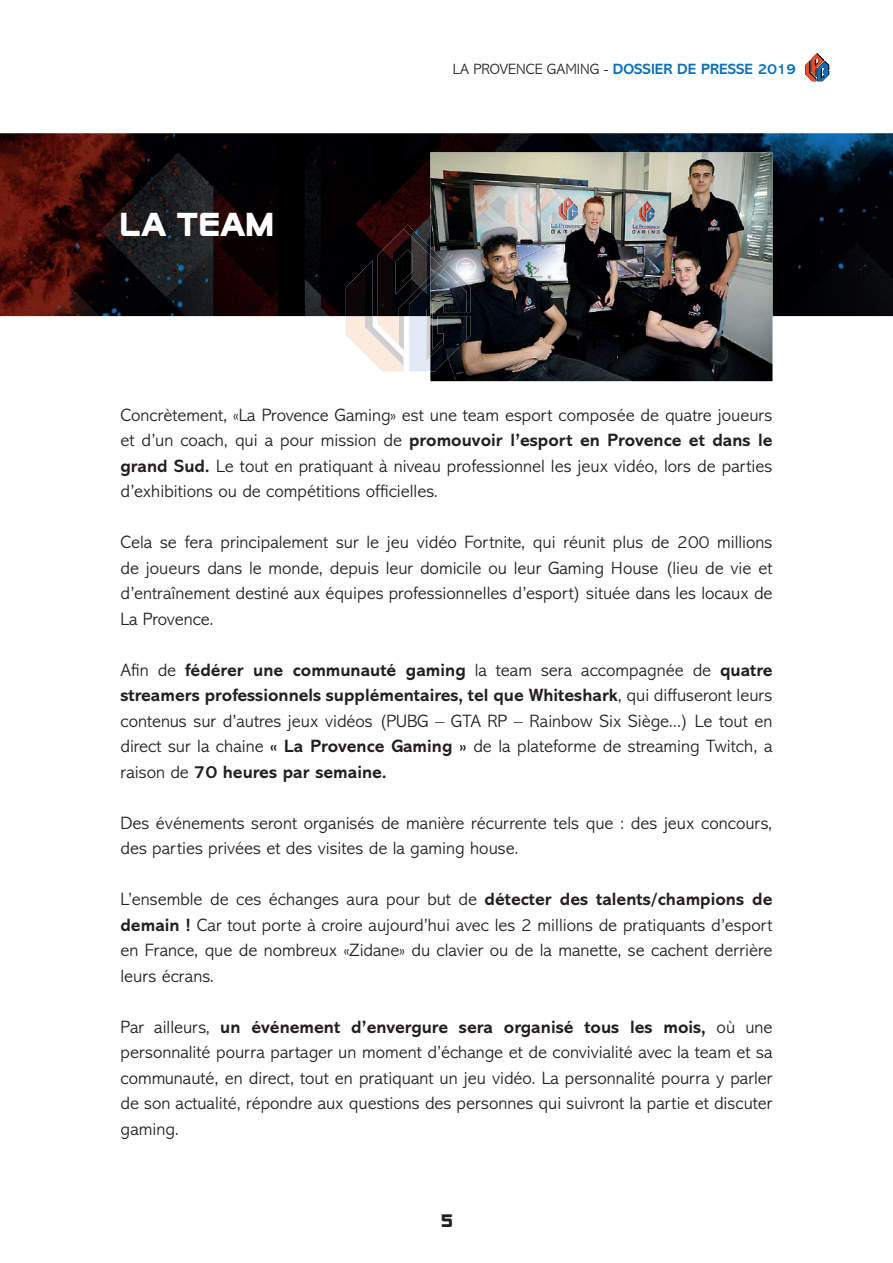
<style>
.page{position:relative;width:893px;height:1263px;background:#fff}
.page>*{position:absolute;margin:0;border:0;box-sizing:border-box;transform-origin:0 0}
.t1{font:700 33px "SF Alien Encounters Solid";letter-spacing:.03em;color:#fff}
.t2{font:300 18px/25.5px "Abadi MT Std";color:#231f20;text-align:justify}
.t3{font:700 18px "SF Alien Encounters Solid";color:#231f20}
.t4{font:700 15px "Abadi MT Std";color:#0d6fb8}
.s1{font-weight:300;color:#231f20}
.s2{font-weight:700}
</style>
<div class="page">
<img style="left:0;top:133px;width:893px;height:183px">
<svg style="left:805px;top:53px;width:24px;height:28px"></svg>
<img style="left:430px;top:152px;width:342px;height:229px">
<img style="left:378px;top:225px;width:52px;height:4px">
<img style="left:430px;top:247px;width:15px;height:18px">
<img style="left:346px;top:260px;width:27px;height:46px">
<img style="left:441px;top:265px;width:30px;height:39px">
<img style="left:467px;top:304px;width:4px;height:53px">
<img style="left:378px;top:229px;width:52px;height:77px">
<img style="left:430px;top:255px;width:11px;height:14px">
<img style="left:346px;top:268px;width:19px;height:38px">
<svg style="left:346px;top:306px;width:84px;height:65px"></svg>
<img style="left:430px;top:269px;width:37px;height:102px">
<h1 class="t1" style="left:120px;top:213px;width:154px">LA TEAM</h1>
<p class="t4" style="left:453px;top:61px;width:344px"><span class="s1">LA PROVENCE GAMING -</span> DOSSIER DE PRESSE 2019</p>
<p class="t2" style="left:120px;top:402px;width:654px">Concrètement, «La Provence Gaming» est une team esport composée de quatre joueurs et d’un coach, qui a pour mission de <span class="s2">promouvoir l’esport en Provence et dans le grand Sud.</span> Le tout en pratiquant à niveau professionnel les jeux vidéo, lors de parties d’exhibitions ou de compétitions officielles.</p>
<p class="t2" style="left:120px;top:530px;width:654px">Cela se fera principalement sur le jeu vidéo Fortnite, qui réunit plus de 200 millions de joueurs dans le monde, depuis leur domicile ou leur Gaming House (lieu de vie et d’entraînement destiné aux équipes professionnelles d’esport) située dans les locaux de La Provence.</p>
<p class="t2" style="left:120px;top:657px;width:653px">Afin de <span class="s2">fédérer une communauté gaming</span> la team sera accompagnée de <span class="s2">quatre streamers professionnels supplémentaires, tel que Whiteshark</span>, qui diffuseront leurs contenus sur d’autres jeux vidéos (PUBG – GTA RP – Rainbow Six Siège...) Le tout en direct sur la chaine <span class="s2">« La Provence Gaming »</span> de la plateforme de streaming Twitch, a raison de <span class="s2">70 heures par semaine.</span></p>
<p class="t2" style="left:120px;top:810px;width:653px">Des événements seront organisés de manière récurrente tels que : des jeux concours, des parties privées et des visites de la gaming house.</p>
<p class="t2" style="left:120px;top:887px;width:654px">L’ensemble de ces échanges aura pour but de <span class="s2">détecter des talents/champions de demain !</span> Car tout porte à croire aujourd’hui avec les 2 millions de pratiquants d’esport en France, que de nombreux «Zidane» du clavier ou de la manette, se cachent derrière leurs écrans.</p>
<p class="t2" style="left:120px;top:1014px;width:654px">Par ailleurs, <span class="s2">un événement d’envergure sera organisé tous les mois,</span> où une personnalité pourra partager un moment d’échange et de convivialité avec la team et sa communauté, en direct, tout en pratiquant un jeu vidéo. La personnalité pourra y parler de son actualité, répondre aux questions des personnes qui suivront la partie et discuter gaming.</p>
<p class="t3" style="left:441px;top:1214px;width:12px">5</p>
</div>
